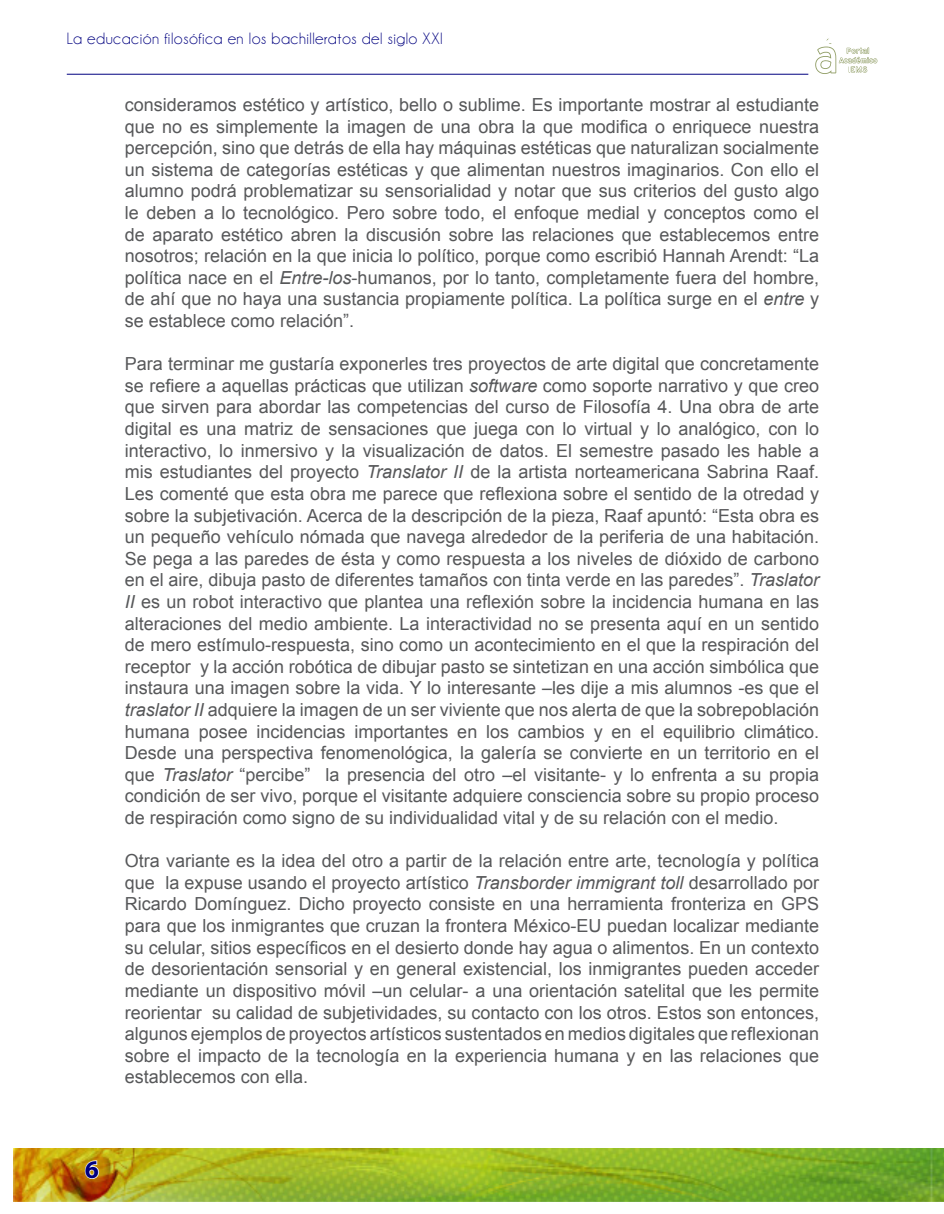
<style>
.page{position:relative;width:944px;height:1214px;background:#fff}
.page>*{position:absolute;margin:0;border:0;box-sizing:border-box;transform-origin:0 0}
.t1{font:700 25.5px "Myriad Pro";color:#000080}
.Texto_General{font:18px/21.6px "Arial";color:#57585a;text-align:justify}
.t2{font:16.5px "Champagne&Limousines";letter-spacing:.03em;color:#000080}
.s1{font-style:italic}
</style>
<div class="page">
<img style="left:13px;top:1148px;width:931px;height:53px">
<svg style="left:84px;top:1159px;width:16px;height:20px"></svg>
<svg style="left:815px;top:38px;width:62px;height:36px"></svg>
<hr style="left:67px;top:74px;width:741px;height:1px;background:#000080">
<p class="t2" style="left:67px;top:29px;width:377px">La educación filosófica en los bachilleratos del siglo XXI</p>
<p class="Texto_General" style="left:125px;top:94px;width:695px">consideramos estético y artístico, bello o sublime. Es importante mostrar al estudiante que no es simplemente la imagen de una obra la que modifica o enriquece nuestra percepción, sino que detrás de ella hay máquinas estéticas que naturalizan socialmente un sistema de categorías estéticas y que alimentan nuestros imaginarios. Con ello el alumno podrá problematizar su sensorialidad y notar que sus criterios del gusto algo le deben a lo tecnológico. Pero sobre todo, el enfoque medial y conceptos como el de aparato estético abren la discusión sobre las relaciones que establecemos entre nosotros; relación en la que inicia lo político, porque como escribió Hannah Arendt: “La política nace en el <span class="s1">Entre-los</span>-humanos, por lo tanto, completamente fuera del hombre, de ahí que no haya una sustancia propiamente política. La política surge en el <span class="s1">entre</span> y se establece como relación”.</p>
<p class="Texto_General" style="left:125px;top:353px;width:695px">Para terminar me gustaría exponerles tres proyectos de arte digital que concretamente se refiere a aquellas prácticas que utilizan <span class="s1">software</span> como soporte narrativo y que creo que sirven para abordar las competencias del curso de Filosofía 4. Una obra de arte digital es una matriz de sensaciones que juega con lo virtual y lo analógico, con lo interactivo, lo inmersivo y la visualización de datos. El semestre pasado les hable a mis estudiantes del proyecto <span class="s1">Translator II</span> de la artista norteamericana Sabrina Raaf.<br>Les comenté que esta obra me parece que reflexiona sobre el sentido de la otredad y sobre la subjetivación. Acerca de la descripción de la pieza, Raaf apuntó: “Esta obra es un pequeño vehículo nómada que navega alrededor de la periferia de una habitación.<br>Se pega a las paredes de ésta y como respuesta a los niveles de dióxido de carbono en el aire, dibuja pasto de diferentes tamaños con tinta verde en las paredes”. <span class="s1">Traslator II</span> es un robot interactivo que plantea una reflexión sobre la incidencia humana en las alteraciones del medio ambiente. La interactividad no se presenta aquí en un sentido de mero estímulo-respuesta, sino como un acontecimiento en el que la respiración del receptor y la acción robótica de dibujar pasto se sintetizan en una acción simbólica que instaura una imagen sobre la vida. Y lo interesante –les dije a mis alumnos -es que el <span class="s1">traslator II</span> adquiere la imagen de un ser viviente que nos alerta de que la sobrepoblación humana posee incidencias importantes en los cambios y en el equilibrio climático.<br>Desde una perspectiva fenomenológica, la galería se convierte en un territorio en el que <span class="s1">Traslator</span> “percibe” la presencia del otro –el visitante- y lo enfrenta a su propia condición de ser vivo, porque el visitante adquiere consciencia sobre su propio proceso de respiración como signo de su individualidad vital y de su relación con el medio.</p>
<p class="Texto_General" style="left:125px;top:850px;width:695px">Otra variante es la idea del otro a partir de la relación entre arte, tecnología y política que la expuse usando el proyecto artístico <span class="s1">Transborder immigrant toll</span> desarrollado por Ricardo Domínguez. Dicho proyecto consiste en una herramienta fronteriza en GPS para que los inmigrantes que cruzan la frontera México-EU puedan localizar mediante su celular, sitios específicos en el desierto donde hay agua o alimentos. En un contexto de desorientación sensorial y en general existencial, los inmigrantes pueden acceder mediante un dispositivo móvil –un celular- a una orientación satelital que les permite reorientar su calidad de subjetividades, su contacto con los otros. Estos son entonces, algunos ejemplos de proyectos artísticos sustentados en medios digitales que reflexionan sobre el impacto de la tecnología en la experiencia humana y en las relaciones que establecemos con ella.</p>
<h1 class="t1" style="left:85px;top:1152px;width:16px">6</h1>
</div>
